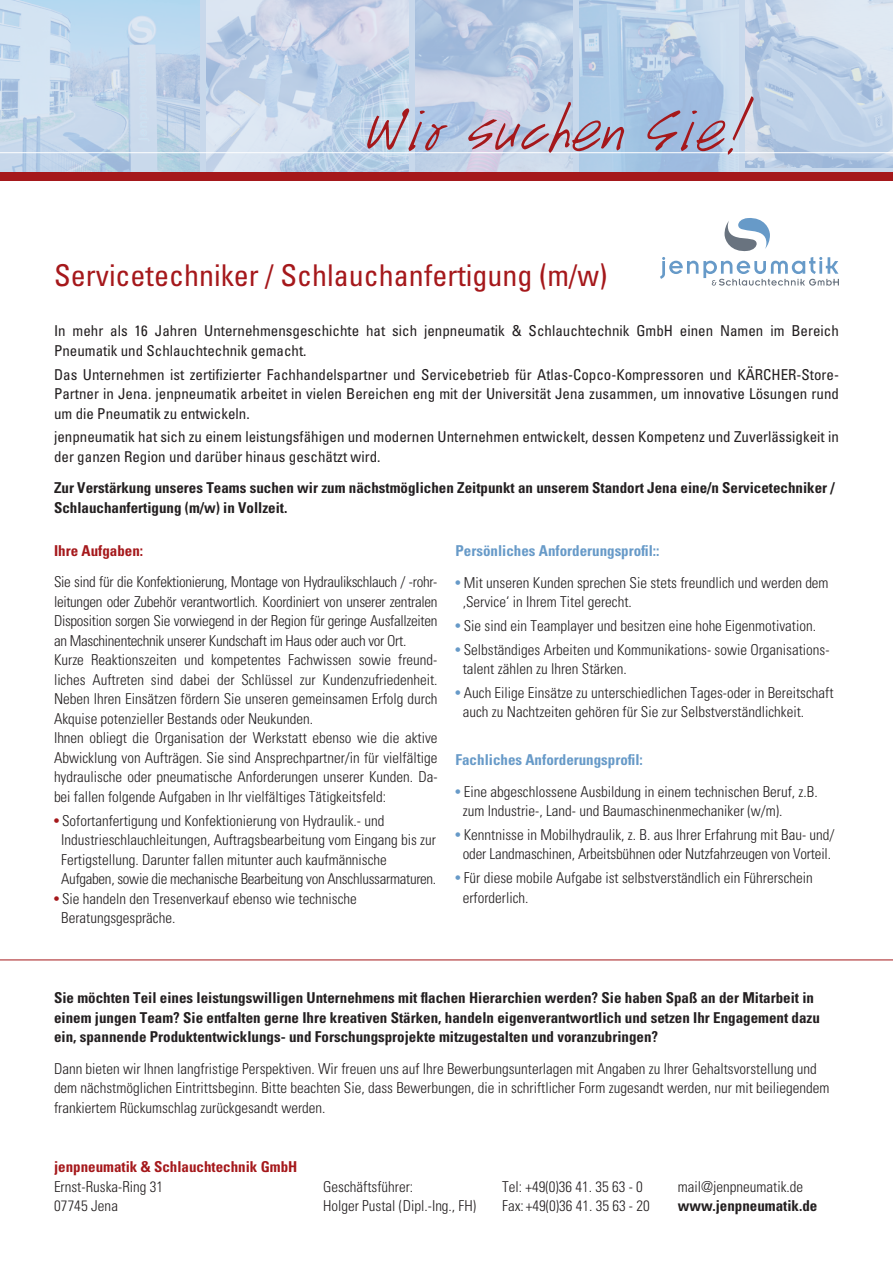
<style>
.page{position:relative;width:893px;height:1263px;background:#fff}
.page>*{position:absolute;margin:0;border:0;box-sizing:border-box;transform-origin:0 0}
.t1{font:91.5px "Handwriting";color:#a5181b}
.t2{font:condensed 30px "Univers";color:#a5181b}
.t3{font:300 condensed 15px/19.5px "Univers";color:#231f20}
.t4{font:condensed 15px/19.5px "Univers";color:#231f20}
.t5{font:700 condensed 15px/19.5px "Univers";color:#231f20}
.t6{font:700 condensed 15px "Univers";color:#679ac8}
.t7{font:700 condensed 15px "Univers";color:#a5181b}
.s1{font-weight:400;color:#a5181b}
.s2{font-weight:400;color:#679ac8}
</style>
<div class="page">
<div style="left:0;top:0;width:893px;height:172px;background:#c8d8eb"></div>
<img style="left:0;top:0;width:199px;height:172px">
<img style="left:206px;top:0;width:203px;height:172px">
<img style="left:416px;top:0;width:156px;height:172px">
<img style="left:579px;top:0;width:160px;height:172px">
<img style="left:746px;top:0;width:147px;height:167px">
<div style="left:0;top:172px;width:893px;height:9px;background:#a5181b"></div>
<hr style="left:0;top:152px;width:893px;height:1px;background:#fff">
<hr style="left:0;top:959px;width:893px;height:1px;background:#a5181b">
<svg style="left:660px;top:218px;width:179px;height:68px"></svg>
<h1 class="t1" style="left:367px;top:76px;width:391px">Wir suchen Sie!</h1>
<h2 class="t2" style="left:54px;top:256px;width:555px">Servicetechniker / Schlauchanfertigung (m/w)</h2>
<p class="t4" style="left:54px;top:321px;width:786px">In mehr als 16 Jahren Unternehmensgeschichte hat sich jenpneumatik &amp; Schlauchtechnik GmbH einen Namen im Bereich<br>Pneumatik und Schlauchtechnik gemacht.</p>
<p class="t4" style="left:54px;top:364px;width:786px;text-align:justify">Das Unternehmen ist zertifizierter Fachhandelspartner und Servicebetrieb für Atlas-Copco-Kompressoren und KÄRCHER-Store-Partner in Jena. jenpneumatik arbeitet in vielen Bereichen eng mit der Universität Jena zusammen, um innovative Lösungen rund um die Pneumatik zu entwickeln.</p>
<p class="t4" style="left:54px;top:427px;width:786px">jenpneumatik hat sich zu einem leistungsfähigen und modernen Unternehmen entwickelt, dessen Kompetenz und Zuverlässigkeit in der ganzen Region und darüber hinaus geschätzt wird.</p>
<p class="t5" style="left:54px;top:478px;width:782px">Zur Verstärkung unseres Teams suchen wir zum nächstmöglichen Zeitpunkt an unserem Standort Jena eine/n Servicetechniker /<br>Schlauchanfertigung (m/w) in Vollzeit.</p>
<p class="t7" style="left:54px;top:541px;width:91px">Ihre Aufgaben:</p>
<p class="t3" style="left:54px;top:572px;width:385px">Sie sind für die Konfektionierung, Montage von Hydraulikschlauch / -rohr&shy;leitungen oder Zubehör verantwortlich. Koordiniert von unserer zentralen Disposition sorgen Sie vorwiegend in der Region für geringe Ausfallzeiten an Maschinentechnik unserer Kundschaft im Haus oder auch vor Ort.<br>Kurze Reaktionszeiten und kompetentes Fachwissen sowie freund&shy;liches Auftreten sind dabei der Schlüssel zur Kundenzufriedenheit.<br>Neben Ihren Einsätzen fördern Sie unseren gemeinsamen Erfolg durch Akquise potenzieller Bestands oder Neukunden.<br>Ihnen obliegt die Organisation der Werkstatt ebenso wie die aktive Abwicklung von Aufträgen. Sie sind Ansprechpartner/in für vielfältige hydraulische oder pneumatische Anforderungen unserer Kunden. Da&shy;bei fallen folgende Aufgaben in Ihr vielfältiges Tätigkeitsfeld:</p>
<p class="t3" style="left:61px;top:811px;width:376px;text-indent:-7px"><span class="s1">•</span> Sofortanfertigung und Konfektionierung von Hydraulik.- und Industrieschlauchleitungen, Auftragsbearbeitung vom Eingang bis zur Fertigstellung. Darunter fallen mitunter auch kaufmännische Aufgaben, sowie die mechanische Bearbeitung von Anschlussarmaturen.</p>
<p class="t3" style="left:61px;top:889px;width:297px;text-indent:-7px"><span class="s1">•</span> Sie handeln den Tresenverkauf ebenso wie technische<br>Beratungsgespräche.</p>
<p class="t6" style="left:455px;top:542px;width:206px">Persönliches Anforderungsprofil::</p>
<p class="t3" style="left:463px;top:573px;width:367px;text-indent:-7px"><span class="s2">•</span> Mit unseren Kunden sprechen Sie stets freundlich und werden dem ‚Service‘ in Ihrem Titel gerecht.</p>
<p class="t3" style="left:455px;top:616px;width:362px"><span class="s2">•</span> Sie sind ein Teamplayer und besitzen eine hohe Eigenmotivation.</p>
<p class="t3" style="left:463px;top:640px;width:368px;text-indent:-7px"><span class="s2">•</span> Selbständiges Arbeiten und Kommunikations- sowie Organisations&shy;talent zählen zu Ihren Stärken.</p>
<p class="t3" style="left:463px;top:683px;width:372px;text-indent:-7px"><span class="s2">•</span> Auch Eilige Einsätze zu unterschiedlichen Tages-oder in Bereitschaft auch zu Nachtzeiten gehören für Sie zur Selbstverständlichkeit.</p>
<p class="t6" style="left:455px;top:750px;width:189px">Fachliches Anforderungsprofil:</p>
<p class="t3" style="left:463px;top:781px;width:357px;text-indent:-7px"><span class="s2">•</span> Eine abgeschlossene Ausbildung in einem technischen Beruf, z.B. zum Industrie-, Land- und Baumaschinenmechaniker (w/m).</p>
<p class="t3" style="left:455px;top:825px;width:380px;text-align:center"><span class="s2">•</span> Kenntnisse in Mobilhydraulik, z. B. aus Ihrer Erfahrung mit Bau- und/ oder Landmaschinen, Arbeitsbühnen oder Nutzfahrzeugen von Vorteil.</p>
<p class="t3" style="left:463px;top:868px;width:352px;text-indent:-7px"><span class="s2">•</span> Für diese mobile Aufgabe ist selbstverständlich ein Führerschein erforderlich.</p>
<p class="t5" style="left:54px;top:988px;width:767px">Sie möchten Teil eines leistungswilligen Unternehmens mit flachen Hierarchien werden? Sie haben Spaß an der Mitarbeit in einem jungen Team? Sie entfalten gerne Ihre kreativen Stärken, handeln eigenverantwortlich und setzen Ihr Engagement dazu ein, spannende Produktentwicklungs- und Forschungsprojekte mitzugestalten und voranzubringen?</p>
<p class="t3" style="left:54px;top:1059px;width:777px">Dann bieten wir Ihnen langfristige Perspektiven. Wir freuen uns auf Ihre Bewerbungsunterlagen mit Angaben zu Ihrer Gehaltsvorstellung und dem nächstmöglichen Eintrittsbeginn. Bitte beachten Sie, dass Bewerbungen, die in schriftlicher Form zugesandt werden, nur mit beiliegendem frankiertem Rückumschlag zurückgesandt werden.</p>
<p class="t7" style="left:54px;top:1157px;width:245px">jenpneumatik &amp; Schlauchtechnik GmbH</p>
<p class="t3" style="left:54px;top:1176px;width:111px">Ernst-Ruska-Ring 31<br>07745 Jena</p>
<p class="t3" style="left:323px;top:1176px;width:154px">Geschäftsführer:<br>Holger Pustal (Dipl.-Ing., FH)</p>
<p class="t3" style="left:678px;top:1176px;width:127px">mail@jenpneumatik.de</p>
<p class="t3" style="left:502px;top:1176px;width:149px">Tel: +49(0)36 41. 35 63 - 0<br>Fax: +49(0)36 41. 35 63 - 20</p>
<p class="t5" style="left:678px;top:1196px;width:141px">www.jenpneumatik.de</p>
</div>
